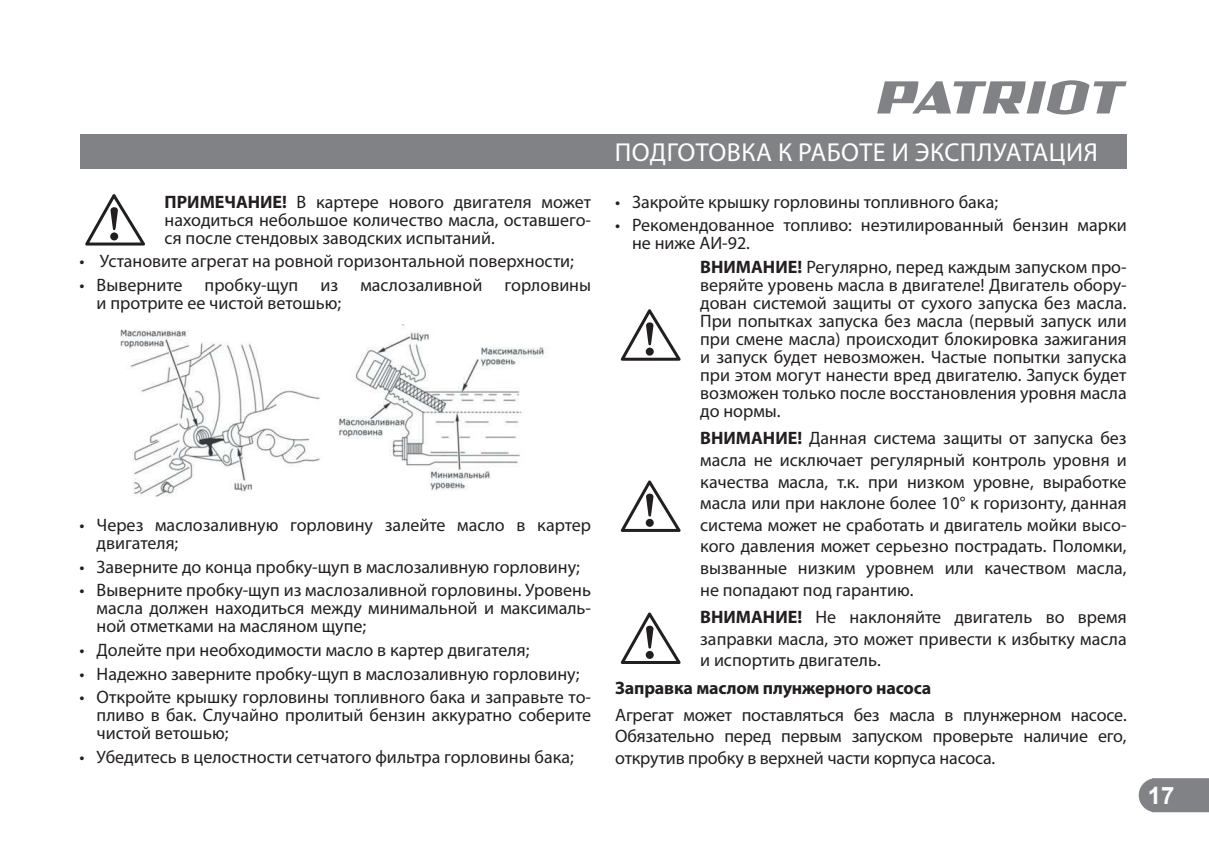
<style>
.page{position:relative;width:1209px;height:857px;background:#fff}
.page>*{position:absolute;margin:0;border:0;box-sizing:border-box;transform-origin:0 0}
.t1{font:26px "Myriad Pro";letter-spacing:.02em;color:#fff}
.t2{font:700 24px "Arial";color:#fff}
.t3{font:18px/18px "Myriad Pro";color:#231f20;text-align:justify}
.t4{font:700 18px "Myriad Pro";letter-spacing:-.01em;color:#231f20}
.s1{font-weight:700}
</style>
<div class="page">
<svg style="left:1138px;top:778px;width:71px;height:34px;background:#888a8d"></svg>
<svg style="left:877px;top:80px;width:249px;height:34px"></svg>
<div style="left:80px;top:134px;width:1046px;height:34px;background:#808285"></div>
<svg style="left:85px;top:194px;width:60px;height:51px"></svg>
<svg style="left:620px;top:309px;width:61px;height:51px"></svg>
<svg style="left:620px;top:480px;width:61px;height:52px"></svg>
<svg style="left:620px;top:612px;width:61px;height:51px"></svg>
<img style="left:120px;top:325px;width:426px;height:172px">
<p class="t3" style="left:165px;top:193px;width:428px"><span class="s1">ПРИМЕЧАНИЕ!</span> В картере нового двигателя может находиться небольшое количество масла, оставшего&shy;ся после стендовых заводских испытаний.</p>
<p class="t3" style="left:80px;top:253px;width:496px">• Установите агрегат на ровной горизонтальной поверхности;</p>
<p class="t3" style="left:97px;top:276px;width:496px;text-indent:-17px">• Выверните пробку-щуп из маслозаливной горловины и протрите ее чистой ветошью;</p>
<p class="t3" style="left:97px;top:516px;width:496px;text-indent:-17px">• Через маслозаливную горловину залейте масло в картер двигателя;</p>
<p class="t3" style="left:80px;top:558px;width:502px">• Заверните до конца пробку-щуп в маслозаливную горловину;</p>
<p class="t3" style="left:97px;top:581px;width:496px;text-indent:-17px">• Выверните пробку-щуп из маслозаливной горловины. Уровень масла должен находиться между минимальной и максималь&shy;ной отметками на масляном щупе;</p>
<p class="t3" style="left:80px;top:641px;width:451px">• Долейте при необходимости масло в картер двигателя;</p>
<p class="t3" style="left:80px;top:665px;width:501px">• Надежно заверните пробку-щуп в маслозаливную горловину;</p>
<p class="t3" style="left:97px;top:688px;width:496px;text-indent:-17px">• Откройте крышку горловины топливного бака и заправьте то&shy;пливо в бак. Случайно пролитый бензин аккуратно соберите чистой ветошью;</p>
<p class="t3" style="left:80px;top:748px;width:496px">• Убедитесь в целостности сетчатого фильтра горловины бака;</p>
<h1 class="t1" style="left:615px;top:140px;width:485px">ПОДГОТОВКА К РАБОТЕ И ЭКСПЛУАТАЦИЯ</h1>
<p class="t3" style="left:615px;top:193px;width:384px">• Закройте крышку горловины топливного бака;</p>
<p class="t3" style="left:632px;top:217px;width:496px;text-indent:-17px">• Рекомендованное топливо: неэтилированный бензин марки не ниже АИ-92.</p>
<p class="t3" style="left:700px;top:258px;width:428px"><span class="s1">ВНИМАНИЕ!</span> Регулярно, перед каждым запуском про&shy;веряйте уровень масла в двигателе! Двигатель обору&shy;дован системой защиты от сухого запуска без масла.<br>При попытках запуска без масла (первый запуск или при смене масла) происходит блокировка зажигания и запуск будет невозможен. Частые попытки запуска при этом могут нанести вред двигателю. Запуск будет возможен только после восстановления уровня масла до нормы.</p>
<p class="t3" style="left:700px;top:428px;width:428px;line-height:21.6px"><span class="s1">ВНИМАНИЕ!</span> Данная система защиты от запуска без масла не исключает регулярный контроль уровня и качества масла, т.к. при низком уровне, выработке масла или при наклоне более 10° к горизонту, данная система может не сработать и двигатель мойки высо&shy;кого давления может серьезно пострадать. Поломки, вызванные низким уровнем или качеством масла, не попадают под гарантию.</p>
<p class="t3" style="left:700px;top:606px;width:428px;line-height:21.6px"><span class="s1">ВНИМАНИЕ!</span> Не наклоняйте двигатель во время заправки масла, это может привести к избытку масла и испортить двигатель.</p>
<p class="t4" style="left:615px;top:678px;width:318px">Заправка маслом плунжерного насоса</p>
<p class="t3" style="left:615px;top:704px;width:513px;line-height:21.6px">Агрегат может поставляться без масла в плунжерном насосе.<br>Обязательно перед первым запуском проверьте наличие его, открутив пробку в верхней части корпуса насоса.</p>
<h2 class="t2" style="left:1147px;top:781px;width:28px">17</h2>
</div>
